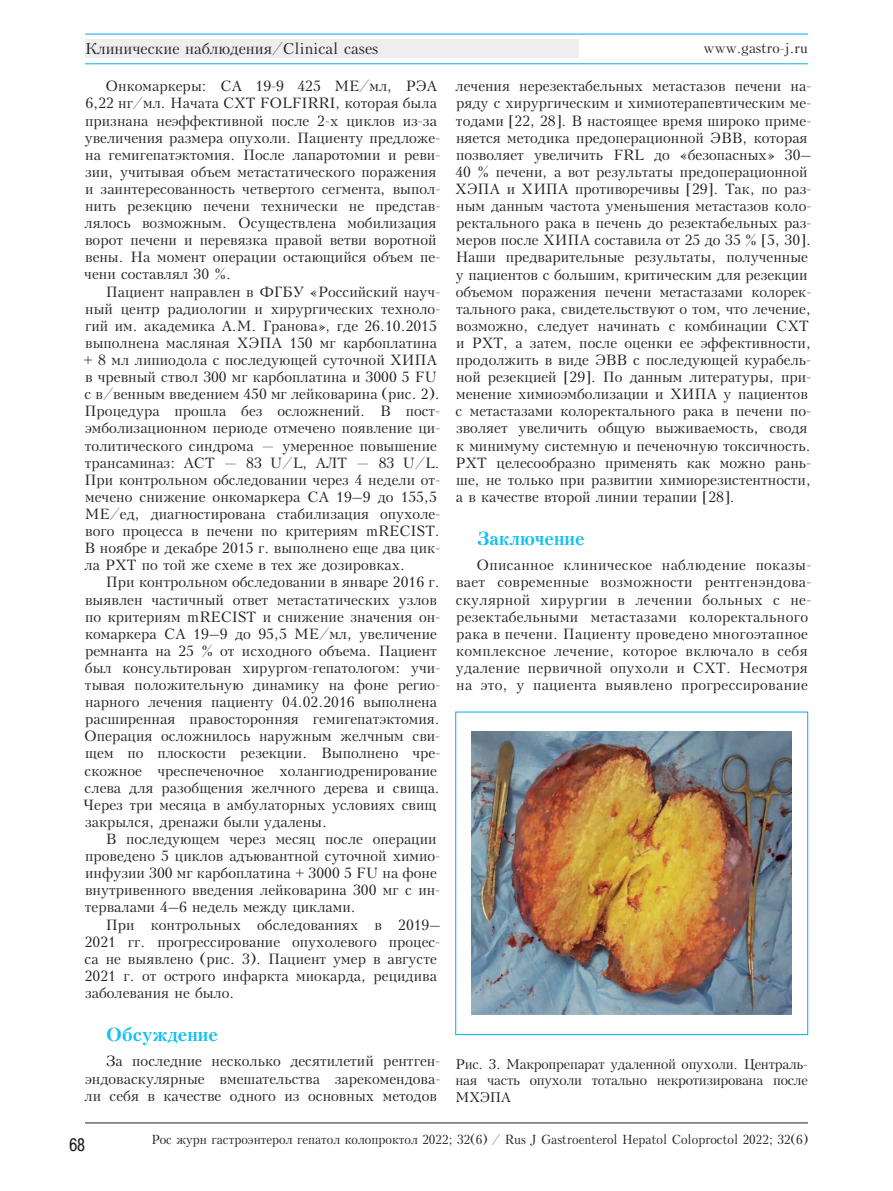
<style>
.page{position:relative;width:893px;height:1191px;background:#fff}
.page>*{position:absolute;margin:0;border:0;box-sizing:border-box;transform-origin:0 0}
.t1{font:700 18px "Kudrashov CTT";color:#15c0f2}
.t2{font:18px "Pragmatica Cond C";color:#231f20}
.t3{font:15px "Kudrashov C";color:#231f20}
.t4{font:14.25px/17.1px "Kudrashov C";color:#231f20}
.t5{font:14.25px/17.1px "Kudrashov C";letter-spacing:.02em;color:#231f20}
.t6{font:13.5px/16.2px "Kudrashov C";letter-spacing:-.02em;color:#231f20;text-align:justify}
.t7{font:13.5px "Kudrashov C";color:#231f20}
.t8{font:12.6px "Kudrashov C";color:#231f20;scale:.95 1}
</style>
<div class="page">
<hr style="left:85px;top:34px;width:723px;height:1px;background:#00aeef">
<hr style="left:85px;top:1122px;width:723px;height:1px;background:#231f20">
<hr style="left:85px;top:64px;width:723px;height:1px;background:#00aeef">
<div style="left:85px;top:40px;width:493px;height:18px;background:#eeeeef"></div>
<img style="left:472px;top:732px;width:320px;height:282px">
<div style="left:455px;top:712px;width:353px;height:322px;border:1px solid #00aeef"></div>
<p class="t3" style="left:85px;top:40px;width:295px">Клинические наблюдения/Clinical cases</p>
<p class="t4" style="left:84px;top:78px;width:358px;text-indent:21px">Онкомаркеры: СА 19-9 425 МЕ/мл, РЭА 6,22 нг/мл. Начата СХТ FOLFIRRI, которая была признана неэффективной после 2-х циклов из-за увеличения размера опухоли. Пациенту предложе&shy;на гемигепатэктомия. После лапаротомии и реви&shy;зии, учитывая объем метастатического поражения и заинтересованность четвертого сегмента, выпол&shy;нить резекцию печени технически не представ&shy;лялось возможным. Осуществлена мобилизация ворот печени и перевязка правой ветви воротной вены. На момент операции остающийся объем пе&shy;чени составлял 30 %.</p>
<p class="t4" style="left:83px;top:283px;width:358px;text-indent:22px">Пациент направлен в ФГБУ «Российский науч&shy;ный центр радиологии и хирургических техноло&shy;гий им. академика А.М. Гранова», где 26.10.2015 выполнена масляная ХЭПА 150 мг карбоплатина + 8 мл липиодола с последующей суточной ХИПА в чревный ствол 300 мг карбоплатина и 3000 5 FU с в/венным введением 450 мг лейковарина (рис. 2).<br>Процедура прошла без осложнений. В пост&shy;эмболизационном периоде отмечено появление ци&shy;толитического синдрома — умеренное повышение трансаминаз: АСТ — 83 U/L, АЛТ — 83 U/L.<br>При контрольном обследовании через 4 недели от&shy;мечено снижение онкомаркера СА 19–9 до 155,5<br>МЕ/ед, диагностирована стабилизация опухоле&shy;вого процесса в печени по критериям mRECIST.<br>В ноябре и декабре 2015 г. выполнено еще два цик&shy;ла РХТ по той же схеме в тех же дозировках.</p>
<p class="t4" style="left:83px;top:574px;width:359px;text-indent:23px">При контрольном обследовании в январе 2016 г. выявлен частичный ответ метастатических узлов по критериям mRECIST и снижение значения он&shy;комаркера СА 19–9 до 95,5 МЕ/мл, увеличение ремнанта на 25 % от исходного объема. Пациент был консультирован хирургом-гепатологом: учи&shy;тывая положительную динамику на фоне регио&shy;нарного лечения пациенту 04.02.2016 выполнена расширенная правосторонняя гемигепатэктомия.<br>Операция осложнилось наружным желчным сви&shy;щем по плоскости резекции. Выполнено чре&shy;скожное чреспеченочное холангиодренирование слева для разобщения желчного дерева и свища.<br>Через три месяца в амбулаторных условиях свищ закрылся, дренажи были удалены.</p>
<p class="t4" style="left:85px;top:830px;width:357px;text-indent:21px">В последующем через месяц после операции проведено 5 циклов адъювантной суточной химио&shy;инфузии 300 мг карбоплатина + 3000 5 FU на фоне внутривенного введения лейковарина 300 мг с ин&shy;тервалами 4–6 недель между циклами.</p>
<p class="t4" style="left:85px;top:916px;width:357px;text-indent:21px">При контрольных обследованиях в 2019– 2021 гг. прогрессирование опухолевого процес&shy;са не выявлено (рис. 3). Пациент умер в августе 2021 г. от острого инфаркта миокарда, рецидива заболевания не было.</p>
<p class="t1" style="left:106px;top:1023px;width:113px">Обсуждение</p>
<p class="t4" style="left:84px;top:1053px;width:357px;text-align:justify;text-indent:21px">За последние несколько десятилетий рентген&shy;эндоваскулярные вмешательства зарекомендова&shy;ли себя в качестве одного из основных методов</p>
<p class="t7" style="left:704px;top:41px;width:106px">www.gastro-j.ru</p>
<p class="t4" style="left:455px;top:78px;width:358px">лечения нерезектабельных метастазов печени на&shy;ряду с хирургическим и химиотерапевтическим ме&shy;тодами [22, 28]. В настоящее время широко приме&shy;няется методика предоперационной ЭВВ, которая позволяет увеличить FRL до «безопасных» 30– 40 % печени, а вот результаты предоперационной ХЭПА и ХИПА противоречивы [29]. Так, по раз&shy;ным данным частота уменьшения метастазов коло&shy;ректального рака в печень до резектабельных раз&shy;меров после ХИПА составила от 25 до 35 % [5, 30].<br>Наши предварительные результаты, полученные у пациентов с большим, критическим для резекции объемом поражения печени метастазами колорек&shy;тального рака, свидетельствуют о том, что лечение, возможно, следует начинать с комбинации СХТ и РХТ, а затем, после оценки ее эффективности, продолжить в виде ЭВВ с последующей курабель&shy;ной резекцией [29]. По данным литературы, при&shy;менение химиоэмболизации и ХИПА у пациентов с метастазами колоректального рака в печени по&shy;зволяет увеличить общую выживаемость, сводя к минимуму системную и печеночную токсичность.<br>РХТ целесообразно применять как можно рань&shy;ше, не только при развитии химиорезистентности, а в качестве второй линии терапии [28].</p>
<p class="t1" style="left:477px;top:527px;width:109px">Заключение</p>
<p class="t5" style="left:456px;top:557px;width:357px;text-indent:21px">Описанное клиническое наблюдение показы&shy;вает современные возможности рентгенэндова&shy;скулярной хирургии в лечении больных с не&shy;резектабельными метастазами колоректального рака в печени. Пациенту проведено многоэтапное комплексное лечение, которое включало в себя удаление первичной опухоли и СХТ. Несмотря на это, у пациента выявлено прогрессирование</p>
<p class="t6" style="left:455px;top:1056px;width:354px">Рис. 3. Макропрепарат удаленной опухоли. Централь&shy;ная часть опухоли тотально некротизирована после МХЭПА</p>
<p class="t2" style="left:69px;top:1134px;width:17px">68</p>
<p class="t8" style="left:151px;top:1132px;width:693px">Рос журн гастроэнтерол гепатол колопроктол 2022; 32(6) / Rus J Gastroenterol Hepatol Coloproctol 2022; 32(6)</p>
</div>
